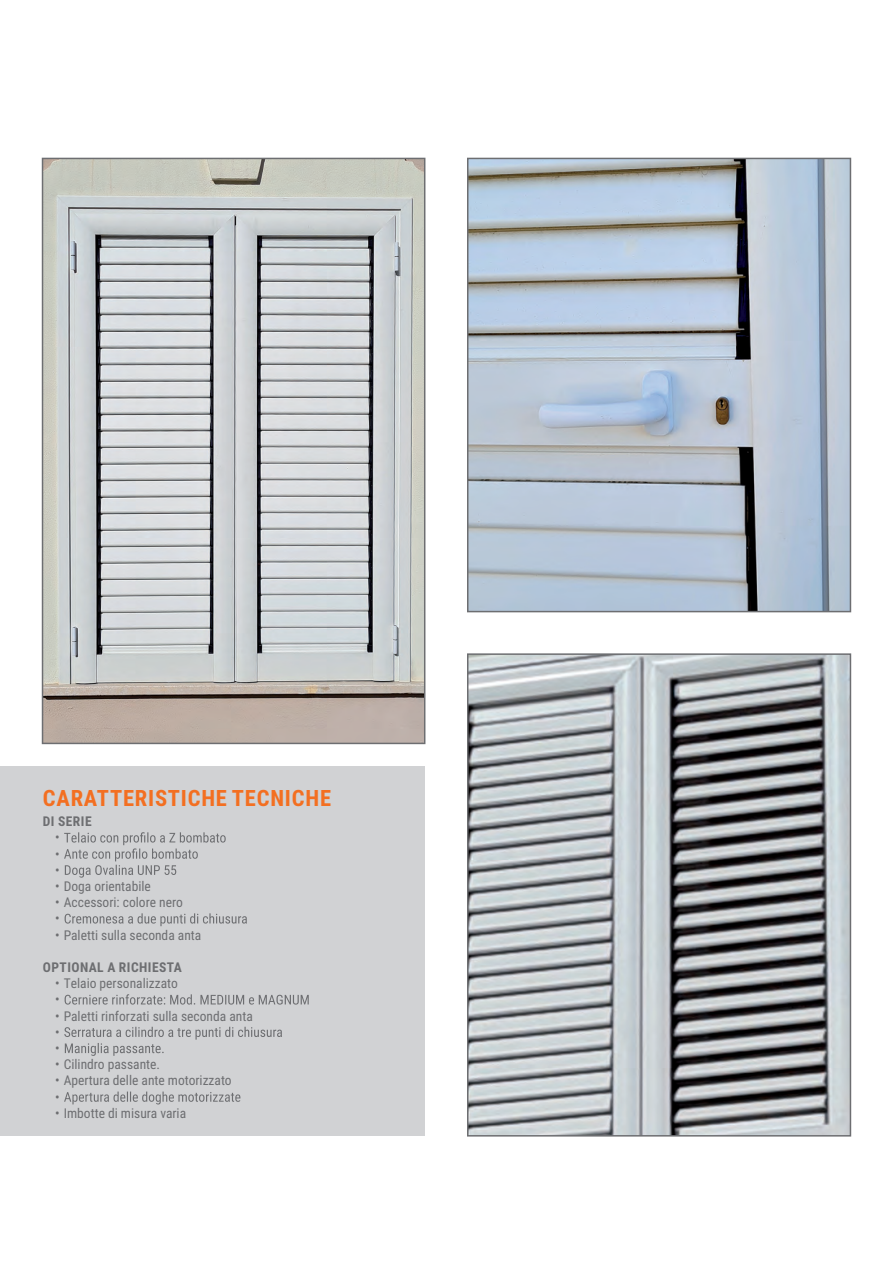
<style>
.page{position:relative;width:893px;height:1263px;background:#fff}
.page>*{position:absolute;margin:0;border:0;box-sizing:border-box;transform-origin:0 0}
.t1{font:700 22.5px "Roboto Condensed";letter-spacing:.035em;color:#f36f21}
.t2{font:13.5px/16.2px "Roboto Condensed";color:#6d6e71}
.t3{font:700 13.5px "Roboto Condensed";letter-spacing:.035em;color:#6d6e71}
</style>
<div class="page">
<div style="left:0;top:767px;width:425px;height:369px;background:#d1d2d4"></div>
<svg style="left:64px;top:832px;width:162px;height:46px"></svg>
<svg style="left:65px;top:913px;width:182px;height:13px"></svg>
<svg style="left:65px;top:994px;width:244px;height:10px"></svg>
<svg style="left:64px;top:1027px;width:218px;height:29px"></svg>
<svg style="left:64px;top:1091px;width:176px;height:13px"></svg>
<img style="left:45px;top:161px;width:377px;height:580px">
<div style="left:42px;top:158px;width:383px;height:586px;border:2px solid #6d6e71"></div>
<img style="left:470px;top:161px;width:378px;height:448px">
<div style="left:467px;top:158px;width:384px;height:454px;border:2px solid #6d6e71"></div>
<img style="left:470px;top:656px;width:378px;height:477px">
<div style="left:467px;top:653px;width:384px;height:483px;border:2px solid #6d6e71"></div>
<h1 class="t1" style="left:43px;top:782px;width:290px">CARATTERISTICHE TECNICHE</h1>
<p class="t3" style="left:43px;top:812px;width:50px">DI SERIE</p>
<p class="t2" style="left:55px;top:829px;width:6px;text-align:justify">• • •</p>
<p class="t2" style="left:55px;top:878px;width:97px">• Doga orientabile</p>
<p class="t2" style="left:55px;top:894px;width:129px">• Accessori: colore nero •</p>
<p class="t2" style="left:55px;top:926px;width:148px">• Paletti sulla seconda anta</p>
<p class="t3" style="left:43px;top:958px;width:141px">OPTIONAL A RICHIESTA</p>
<p class="t2" style="left:55px;top:975px;width:124px">• Telaio personalizzato •</p>
<p class="t2" style="left:55px;top:1007px;width:199px">• Paletti rinforzati sulla seconda anta •<br>•</p>
<p class="t2" style="left:55px;top:1056px;width:106px">• Cilindro passante.</p>
<p class="t2" style="left:55px;top:1072px;width:178px">• Apertura delle ante motorizzato •</p>
<p class="t2" style="left:55px;top:1104px;width:132px">• Imbotte di misura varia</p>
</div>
